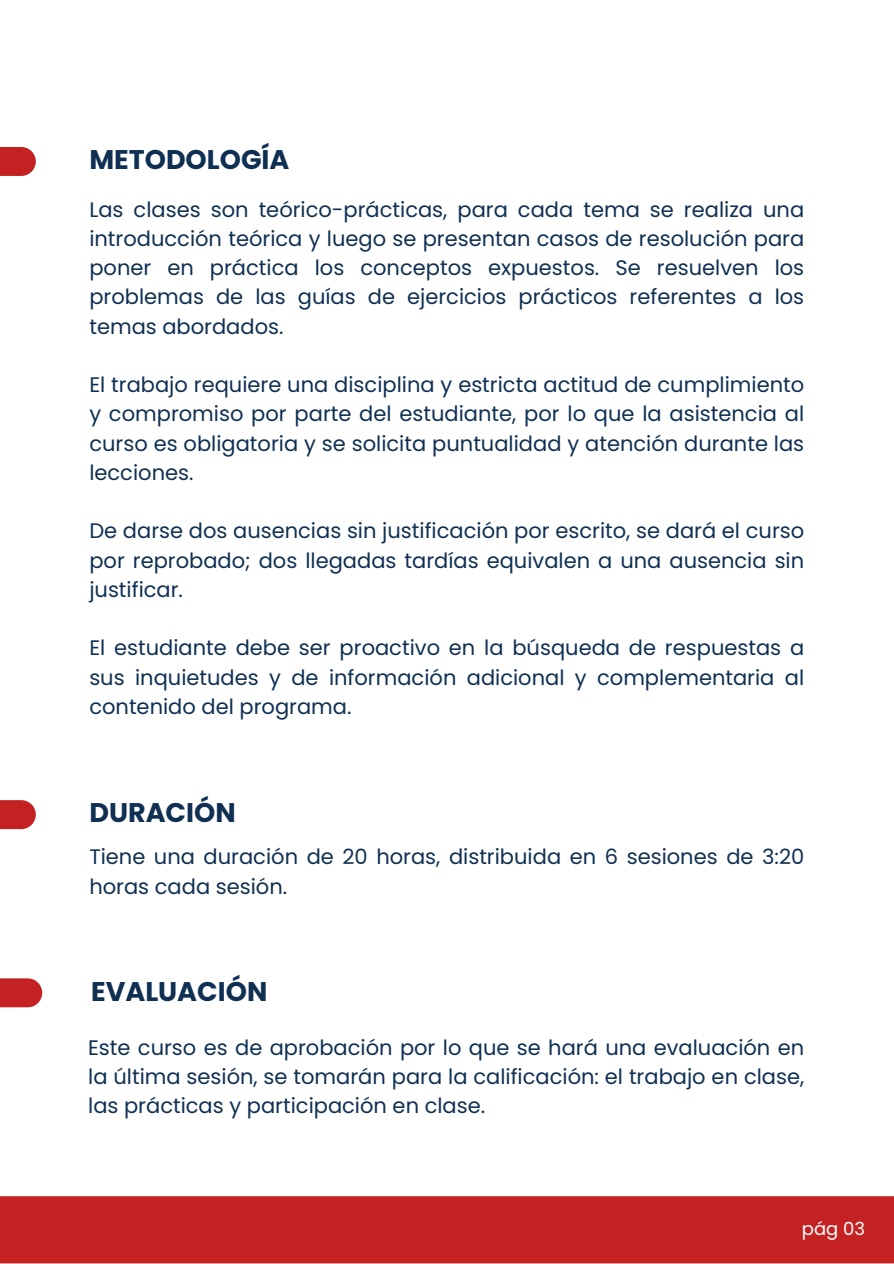
<style>
.page{position:relative;width:894px;height:1264px;background:#fff}
.page>*{position:absolute;margin:0;border:0;box-sizing:border-box;transform-origin:0 0}
.t1{font:700 27px "Poppins";color:#0f3052}
.t2{font:21px/29.2px "Poppins";color:#0f3052;text-align:justify}
.t3{font:18px "Poppins";color:#fff}
</style>
<div class="page">
<div style="left:0;top:1196px;width:893px;height:67px;background:#c42222"></div>
<svg style="left:0;top:147px;width:36px;height:29px"></svg>
<svg style="left:0;top:800px;width:36px;height:29px"></svg>
<svg style="left:0;top:978px;width:42px;height:29px"></svg>
<p class="t1" style="left:89px;top:140px;width:201px">METODOLOGÍA</p>
<h1 class="t2" style="left:89px;top:194px;width:716px">Las clases son teórico-prácticas, para cada tema se realiza una introducción teórica y luego se presentan casos de resolución para poner en práctica los conceptos expuestos. Se resuelven los problemas de las guías de ejercicios prácticos referentes a los temas abordados.</h1>
<h2 class="t2" style="left:89px;top:370px;width:716px">El trabajo requiere una disciplina y estricta actitud de cumplimiento y compromiso por parte del estudiante, por lo que la asistencia al curso es obligatoria y se solicita puntualidad y atención durante las lecciones.</h2>
<h2 class="t2" style="left:89px;top:516px;width:716px">De darse dos ausencias sin justificación por escrito, se dará el curso por reprobado; dos llegadas tardías equivalen a una ausencia sin justificar.</h2>
<h2 class="t2" style="left:89px;top:633px;width:716px">El estudiante debe ser proactivo en la búsqueda de respuestas a sus inquietudes y de información adicional y complementaria al contenido del programa.</h2>
<h2 class="t1" style="left:89px;top:793px;width:148px">DURACIÓN</h2>
<p class="t2" style="left:89px;top:842px;width:716px">Tiene una duración de 20 horas, distribuida en 6 sesiones de 3:20 horas cada sesión.</p>
<h1 class="t1" style="left:91px;top:972px;width:178px">EVALUACIÓN</h1>
<h2 class="t2" style="left:88px;top:1032px;width:717px">Este curso es de aprobación por lo que se hará una evaluación en la última sesión, se tomarán para la calificación: el trabajo en clase, las prácticas y participación en clase.</h2>
<p class="t3" style="left:801px;top:1216px;width:65px">pág 03</p>
</div>
